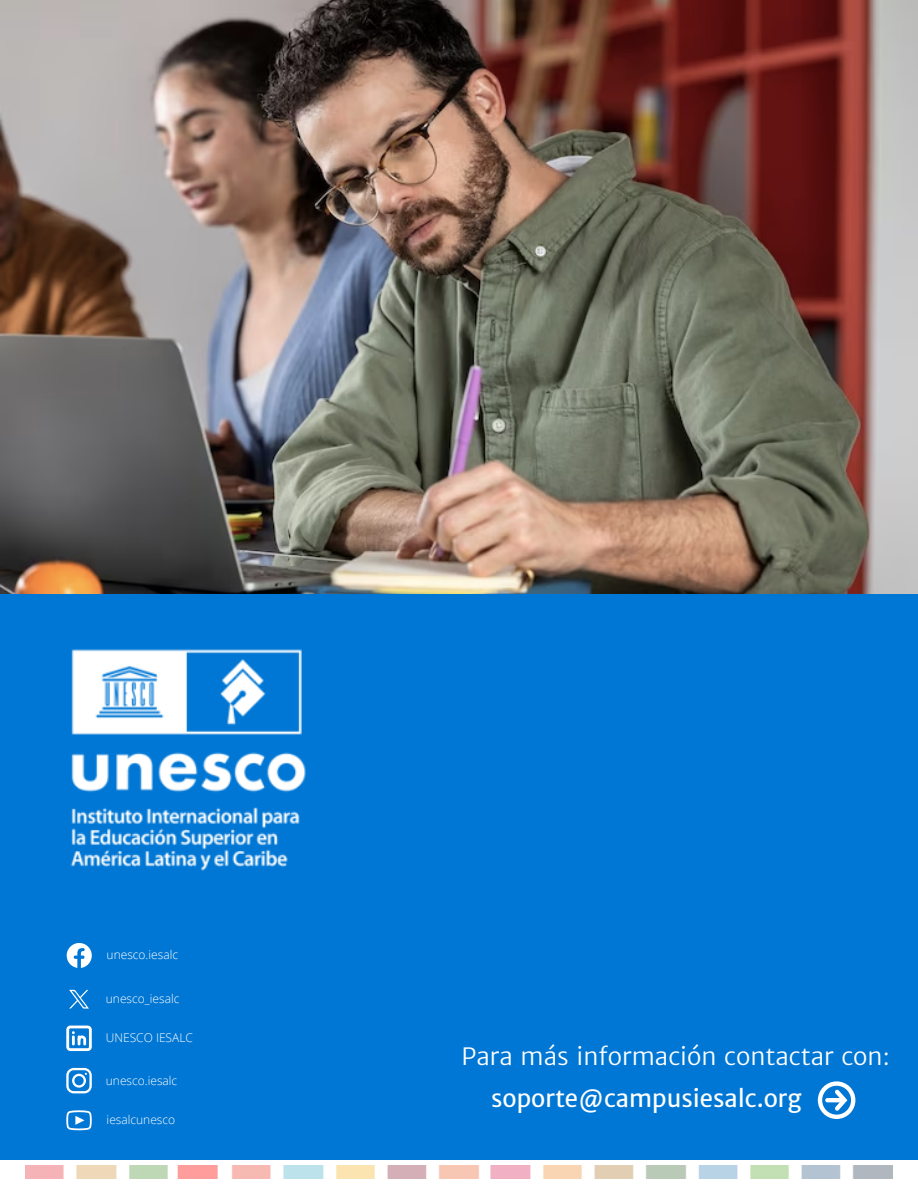
<style>
.page{position:relative;width:918px;height:1188px;background:#fff}
.page>*{position:absolute;margin:0;border:0;box-sizing:border-box;transform-origin:0 0}
.t1{font:300 24px "Merriweather Sans";color:#fff}
.t2{font:24px "Merriweather Sans";color:#fff}
.t3{font:300 12px "Open Sans";color:#fff}
</style>
<div class="page">
<img style="left:0;top:0;width:918px;height:594px">
<div style="left:0;top:594px;width:918px;height:565px;background:#0077d4"></div>
<img style="left:70px;top:649px;width:236px;height:222px">
<svg style="left:818px;top:1081px;width:37px;height:38px"></svg>
<svg style="left:66px;top:943px;width:26px;height:25px"></svg>
<img style="left:26px;top:1166px;width:867px;height:12px">
<svg style="left:66px;top:1026px;width:26px;height:25px"></svg>
<svg style="left:69px;top:990px;width:20px;height:19px"></svg>
<svg style="left:66px;top:1068px;width:26px;height:25px"></svg>
<svg style="left:66px;top:1110px;width:26px;height:20px"></svg>
<p class="t3" style="left:107px;top:947px;width:73px">unesco.iesalc</p>
<p class="t3" style="left:106px;top:990px;width:75px">unesco_iesalc</p>
<p class="t3" style="left:106px;top:1029px;width:89px">UNESCO IESALC</p>
<p class="t3" style="left:106px;top:1072px;width:73px">unesco.iesalc</p>
<p class="t3" style="left:107px;top:1112px;width:70px">iesalcunesco</p>
<p class="t1" style="left:461px;top:1041px;width:430px">Para más información contactar con:</p>
<p class="t2" style="left:491px;top:1083px;width:312px">soporte@campusiesalc.org</p>
</div>
